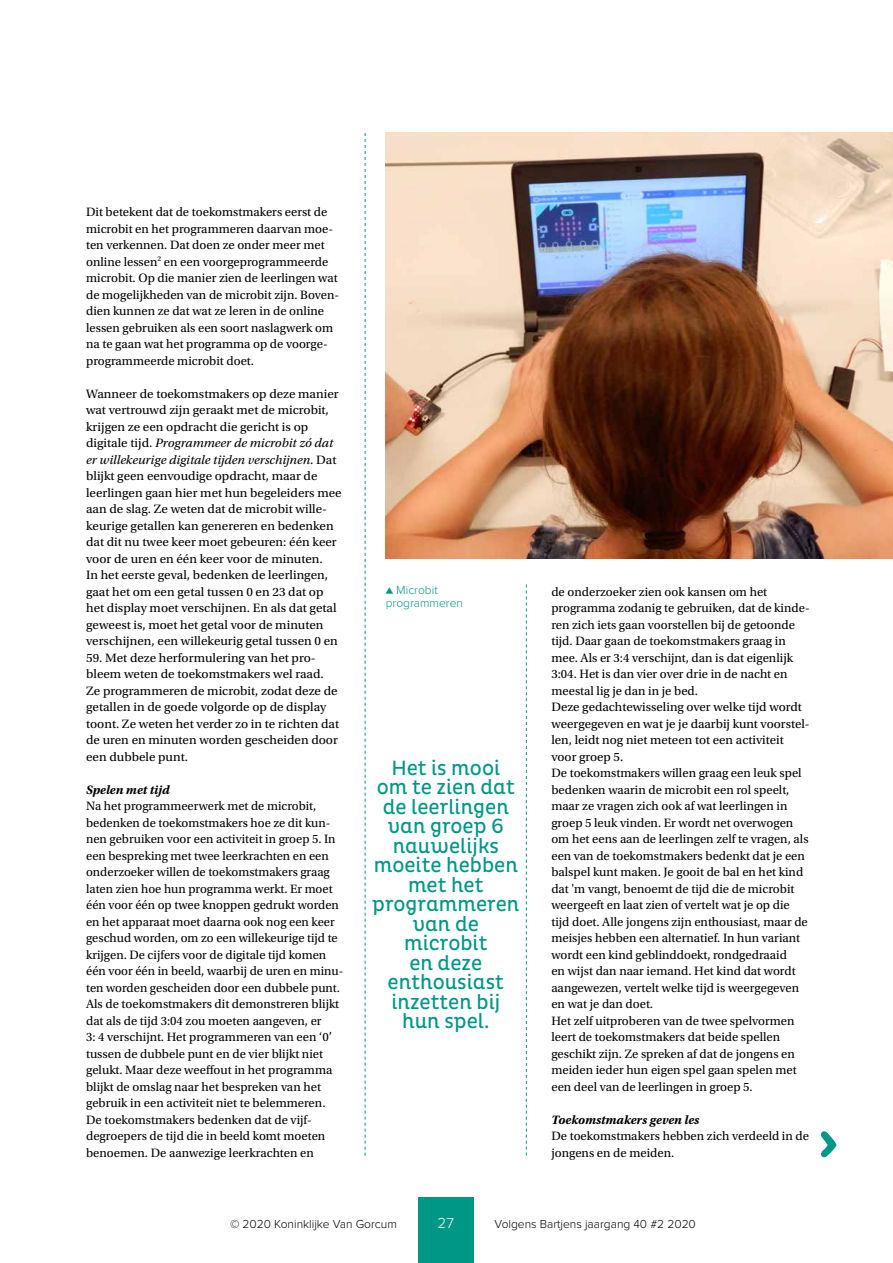
<style>
.page{position:relative;width:893px;height:1263px;background:#fff}
.page>*{position:absolute;margin:0;border:0;box-sizing:border-box;transform-origin:0 0}
.t1{font:21px/19.5px "Pluto Cond";color:#009786;text-align:center}
.t2{font:300 15px "Proxima Nova";color:#fff}
.t3{font:12.75px/16.5px "Utopia Std";color:#000}
.t4{font:italic 700 12.75px "Utopia Std";color:#000}
.t5{font:300 12px "Proxima Nova";color:#000}
.t6{font:300 12px/13.5px "Proxima Nova";color:#009786}
.s1{font-style:italic}
</style>
<div class="page">
<img style="left:386px;top:133px;width:507px;height:425px">
<svg style="left:365px;top:133px;width:1px;height:1022px"></svg>
<svg style="left:526px;top:584px;width:1px;height:571px"></svg>
<svg style="left:821px;top:1131px;width:15px;height:26px"></svg>
<div style="left:418px;top:1197px;width:55px;height:66px;background:#009786"></div>
<p class="t3" style="left:86px;top:204px;width:255px">Dit betekent dat de toekomstmakers eerst de microbit en het programmeren daarvan moe&shy;ten verkennen. Dat doen ze onder meer met online lessen<sup>2</sup> en een voorgeprogrammeerde microbit. Op die manier zien de leerlingen wat de mogelijkheden van de microbit zijn. Boven&shy;dien kunnen ze dat wat ze leren in de online lessen gebruiken als een soort naslagwerk om na te gaan wat het programma op de voorge&shy;programmeerde microbit doet.</p>
<p class="t3" style="left:86px;top:385px;width:257px">Wanneer de toekomstmakers op deze manier wat vertrouwd zijn geraakt met de microbit, krijgen ze een opdracht die gericht is op digitale tijd. <span class="s1">Programmeer de microbit zó dat er willekeurige digitale tijden verschijnen</span>. Dat blijkt geen eenvoudige opdracht, maar de leerlingen gaan hier met hun begeleiders mee aan de slag. Ze weten dat de microbit wille&shy;keurige getallen kan genereren en bedenken dat dit nu twee keer moet gebeuren: één keer voor de uren en één keer voor de minuten.<br>In het eerste geval, bedenken de leerlingen, gaat het om een getal tussen 0 en 23 dat op het display moet verschijnen. En als dat getal geweest is, moet het getal voor de minuten verschijnen, een willekeurig getal tussen 0 en</p>
<p class="t3" style="left:86px;top:649px;width:254px">59. Met deze herformulering van het pro&shy;bleem weten de toekomstmakers wel raad.<br>Ze programmeren de microbit, zodat deze de getallen in de goede volgorde op de display toont. Ze weten het verder zo in te richten dat de uren en minuten worden gescheiden door een dubbele punt.</p>
<p class="t4" style="left:86px;top:782px;width:85px">Spelen met tijd</p>
<p class="t3" style="left:86px;top:798px;width:259px">Na het programmeerwerk met de microbit, bedenken de toekomstmakers hoe ze dit kun&shy;nen gebruiken voor een activiteit in groep 5. In een bespreking met twee leerkrachten en een onderzoeker willen de toekomstmakers graag laten zien hoe hun programma werkt. Er moet één voor één op twee knoppen gedrukt worden en het apparaat moet daarna ook nog een keer geschud worden, om zo een willekeurige tijd te krijgen. De cijfers voor de digitale tijd komen één voor één in beeld, waarbij de uren en minu&shy;ten worden gescheiden door een dubbele punt.<br>Als de toekomstmakers dit demonstreren blijkt dat als de tijd 3:04 zou moeten aangeven, er<br>3: 4 verschijnt. Het programmeren van een ‘0’ tussen de dubbele punt en de vier blijkt niet gelukt. Maar deze weeffout in het programma blijkt de omslag naar het bespreken van het gebruik in een activiteit niet te belemmeren.<br>De toekomstmakers bedenken dat de vijf&shy;degroepers de tijd die in beeld komt moeten benoemen. De aanwezige leerkrachten en</p>
<p class="t6" style="left:386px;top:584px;width:79px">▲ Microbit programmeren</p>
<h1 class="t1" style="left:372px;top:758px;width:149px">Het is mooi<br>om te zien dat de leerlingen van groep 6 nauwelijks moeite hebben met het programmeren van de microbit<br>en deze enthousiast inzetten bij hun spel.</h1>
<p class="t3" style="left:551px;top:583px;width:260px">de onderzoeker zien ook kansen om het programma zodanig te gebruiken, dat de kinde&shy;ren zich iets gaan voorstellen bij de getoonde tijd. Daar gaan de toekomstmakers graag in mee. Als er 3:4 verschijnt, dan is dat eigenlijk 3:04. Het is dan vier over drie in de nacht en meestal lig je dan in je bed.<br>Deze gedachtewisseling over welke tijd wordt weergegeven en wat je je daarbij kunt voorstel&shy;len, leidt nog niet meteen tot een activiteit voor groep 5.<br>De toekomstmakers willen graag een leuk spel bedenken waarin de microbit een rol speelt, maar ze vragen zich ook af wat leerlingen in groep 5 leuk vinden. Er wordt net overwogen om het eens aan de leerlingen zelf te vragen, als een van de toekomstmakers bedenkt dat je een balspel kunt maken. Je gooit de bal en het kind dat 'm vangt, benoemt de tijd die de microbit weergeeft en laat zien of vertelt wat je op die tijd doet. Alle jongens zijn enthousiast, maar de meisjes hebben een alternatief. In hun variant wordt een kind geblinddoekt, rondgedraaid<br>en wijst dan naar iemand. Het kind dat wordt aangewezen, vertelt welke tijd is weergegeven en wat je dan doet.<br>Het zelf uitproberen van de twee spelvormen leert de toekomstmakers dat beide spellen geschikt zijn. Ze spreken af dat de jongens en meiden ieder hun eigen spel gaan spelen met een deel van de leerlingen in groep 5.</p>
<p class="t4" style="left:551px;top:1112px;width:149px">Toekomstmakers geven les</p>
<p class="t3" style="left:551px;top:1128px;width:259px">De toekomstmakers hebben zich verdeeld in de jongens en de meiden.</p>
<p class="t5" style="left:230px;top:1218px;width:168px">© 2020 Koninklijke Van Gorcum</p>
<p class="t2" style="left:438px;top:1216px;width:18px">27</p>
<p class="t5" style="left:495px;top:1218px;width:203px">Volgens Bartjens jaargang 40 #2 2020</p>
</div>
